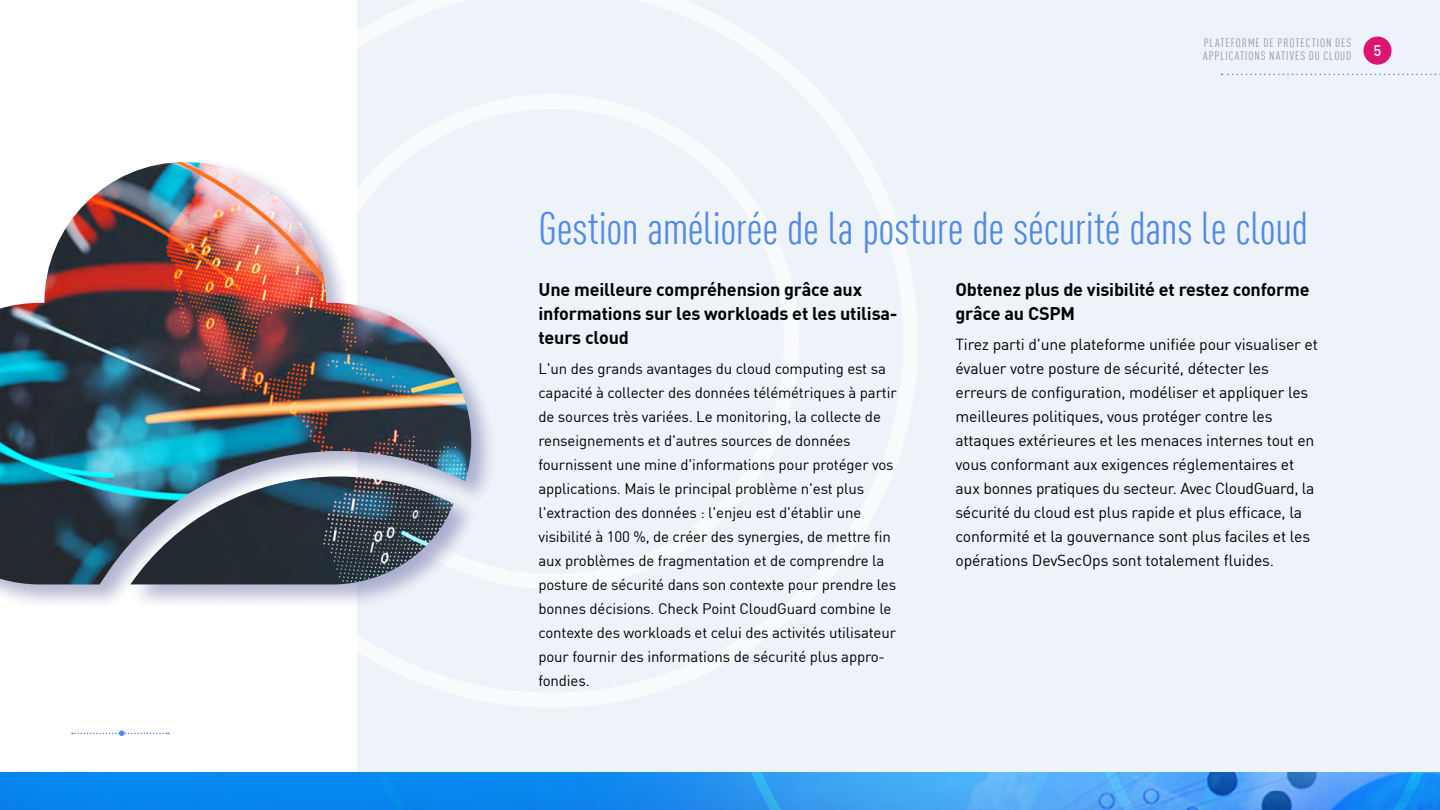
<style>
.page{position:relative;width:1440px;height:810px;background:#fff}
.page>*{position:absolute;margin:0;border:0;box-sizing:border-box;transform-origin:0 0}
.t1{font:condensed 45px "DIN Pro";letter-spacing:-.005em;color:#548ae5}
.t2{font:700 18px/24px "DIN Pro";letter-spacing:-.01em;color:#000}
.t3{font:15.75px/24px "DIN Pro";letter-spacing:-.01em;color:#000}
.t4{font:15px/24px "DIN Pro";letter-spacing:-.01em;color:#000}
.t5{font:500 15px "DIN Pro";color:#fff}
.t6{font:condensed 12px/13.5px "DIN Pro";letter-spacing:.075em;color:#939598}
</style>
<div class="page">
<div style="left:357px;top:0;width:1083px;height:810px;background:#eef3f9"></div>
<svg style="left:1222px;top:74px;width:218px;height:1px"></svg>
<div style="left:1363px;top:37px;width:29px;height:28px;background:#db1571;border-radius:50%"></div>
<svg style="left:72px;top:730px;width:97px;height:6px"></svg>
<div style="left:0;top:158px;width:496px;height:452px;background:#2e3382;opacity:.2"></div>
<img style="left:0;top:162px;width:471px;height:422px">
<div style="left:128px;top:472px;width:349px;height:137px;background:#2e3382;opacity:.2"></div>
<img style="left:130px;top:476px;width:323px;height:108px">
<img style="left:0;top:772px;width:1440px;height:38px">
<p class="t6" style="left:1203px;top:35px;width:150px">PLATEFORME DE PROTECTION DES<br>APPLICATIONS NATIVES DU CLOUD</p>
<p class="t5" style="left:1374px;top:39px;width:9px">5</p>
<h1 class="t1" style="left:538px;top:197px;width:771px">Gestion améliorée de la posture de sécurité dans le cloud</h1>
<p class="t2" style="left:955px;top:276px;width:356px">Obtenez plus de visibilité et restez conforme grâce au CSPM</p>
<p class="t3" style="left:955px;top:332px;width:364px">Tirez parti d'une plateforme unifiée pour visualiser et évaluer votre posture de sécurité, détecter les erreurs de configuration, modéliser et appliquer les meilleures politiques, vous protéger contre les attaques extérieures et les menaces internes tout en vous conformant aux exigences réglementaires et aux bonnes pratiques du secteur. Avec CloudGuard, la sécurité du cloud est plus rapide et plus efficace, la conformité et la gouvernance sont plus faciles et les opérations DevSecOps sont totalement fluides.</p>
<p class="t2" style="left:538px;top:276px;width:361px">Une meilleure compréhension grâce aux informations sur les workloads et les utilisa&shy;teurs cloud</p>
<p class="t4" style="left:538px;top:356px;width:360px">L'un des grands avantages du cloud computing est sa capacité à collecter des données télémétriques à partir de sources très variées. Le monitoring, la collecte de renseignements et d'autres sources de données fournissent une mine d'informations pour protéger vos applications. Mais le principal problème n'est plus l'extraction des données : l'enjeu est d'établir une visibilité à 100 %, de créer des synergies, de mettre fin aux problèmes de fragmentation et de comprendre la posture de sécurité dans son contexte pour prendre les bonnes décisions. Check Point CloudGuard combine le contexte des workloads et celui des activités utilisateur pour fournir des informations de sécurité plus appro&shy;fondies.</p>
</div>
